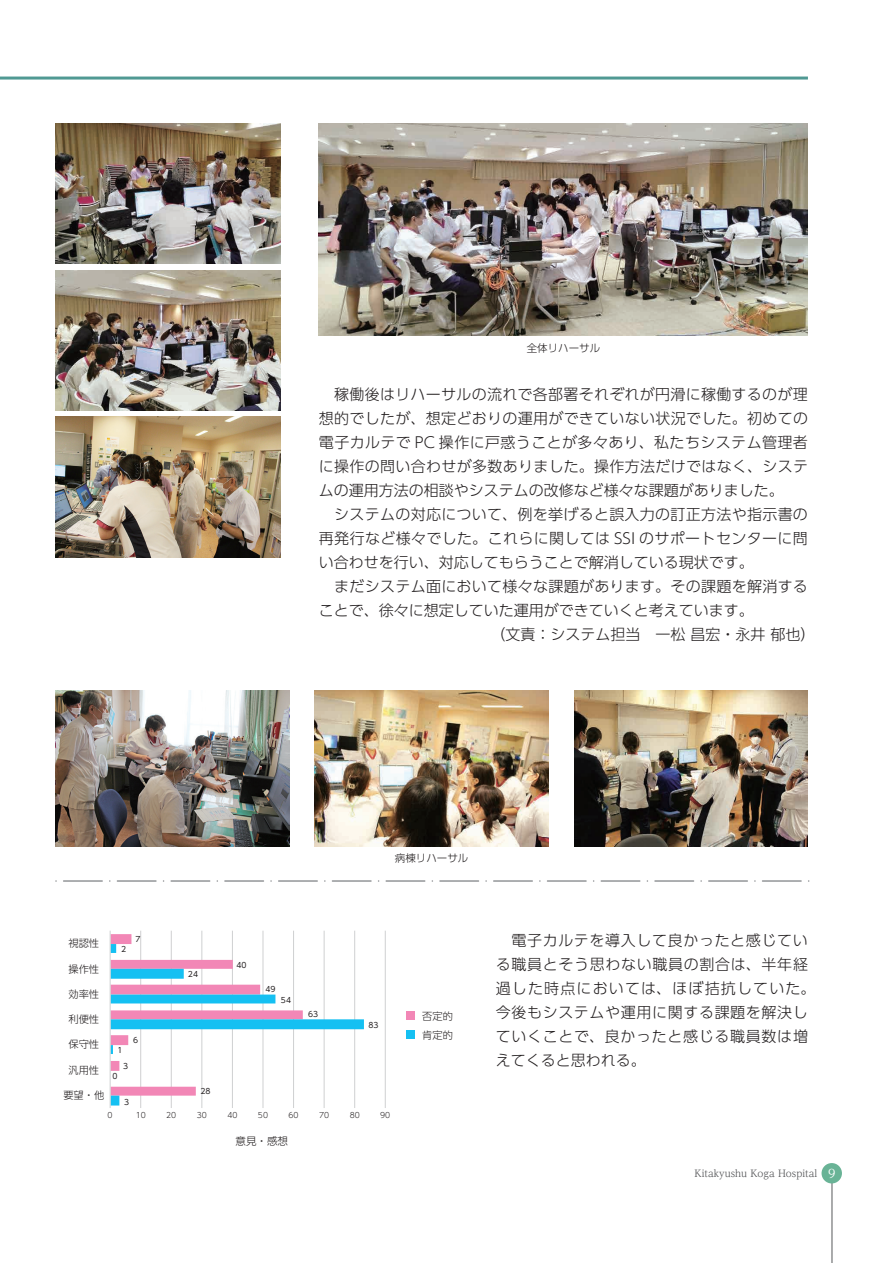
<style>
.page{position:relative;width:893px;height:1263px;background:#fff}
.page>*{position:absolute;margin:0;border:0;box-sizing:border-box;transform-origin:0 0}
.t1{font:300 15px "UD Shin Go Pr 6";letter-spacing:.02em;color:#231f20}
.t2{font:300 15px/24px "UD Shin Go Pr 6";letter-spacing:.045em;color:#231f20}
.t3{font:300 15px "UD Shin Go Pr 6";color:#231f20}
.t4{font:300 10.5px "UD Shin Go Pr 6";color:#231f20}
.t5{font:300 10.2px/19.2px "UD Shin Go Pr 6";color:#231f20}
.t6{font:9.75px "UD Reimin Pr 6";color:#57585a}
.t7{font:7.65px "UD Shin Go Pr 6";color:#231f20}
.t8{font:300 7.65px "UD Shin Go Pr 6";color:#231f20}
.s1{font-size:12px;color:#fff}
</style>
<div class="page">
<img style="left:55px;top:123px;width:226px;height:141px">
<img style="left:55px;top:270px;width:226px;height:140px">
<img style="left:55px;top:417px;width:226px;height:140px">
<img style="left:319px;top:123px;width:489px;height:213px">
<img style="left:574px;top:690px;width:234px;height:156px">
<img style="left:55px;top:690px;width:234px;height:156px">
<img style="left:315px;top:690px;width:234px;height:156px">
<hr style="left:63px;top:880px;width:40px;height:2px;background:#939598">
<hr style="left:762px;top:880px;width:40px;height:2px;background:#939598">
<hr style="left:708px;top:880px;width:40px;height:2px;background:#939598">
<hr style="left:654px;top:880px;width:40px;height:2px;background:#939598">
<hr style="left:601px;top:880px;width:39px;height:2px;background:#939598">
<hr style="left:547px;top:880px;width:40px;height:2px;background:#939598">
<hr style="left:493px;top:880px;width:40px;height:2px;background:#939598">
<hr style="left:439px;top:880px;width:40px;height:2px;background:#939598">
<hr style="left:386px;top:880px;width:39px;height:2px;background:#939598">
<hr style="left:332px;top:880px;width:40px;height:2px;background:#939598">
<hr style="left:278px;top:880px;width:40px;height:2px;background:#939598">
<hr style="left:224px;top:880px;width:40px;height:2px;background:#939598">
<hr style="left:170px;top:880px;width:40px;height:2px;background:#939598">
<hr style="left:117px;top:880px;width:40px;height:2px;background:#939598">
<div style="left:406px;top:1012px;width:8px;height:8px;background:#f287b6"></div>
<div style="left:406px;top:1031px;width:8px;height:8px;background:#15c0f2"></div>
<hr style="left:140px;top:931px;width:1px;height:177px;background:#cfd0d1">
<hr style="left:171px;top:931px;width:1px;height:177px;background:#cfd0d1">
<hr style="left:202px;top:931px;width:1px;height:177px;background:#cfd0d1">
<hr style="left:232px;top:931px;width:1px;height:177px;background:#cfd0d1">
<hr style="left:263px;top:931px;width:1px;height:177px;background:#cfd0d1">
<hr style="left:293px;top:931px;width:1px;height:177px;background:#cfd0d1">
<hr style="left:324px;top:931px;width:1px;height:177px;background:#cfd0d1">
<hr style="left:354px;top:931px;width:1px;height:177px;background:#cfd0d1">
<hr style="left:385px;top:931px;width:1px;height:177px;background:#cfd0d1">
<svg style="left:111px;top:934px;width:253px;height:171px"></svg>
<hr style="left:110px;top:931px;width:1px;height:177px;background:#cfd0d1">
<hr style="left:832px;top:1182px;width:1px;height:81px;background:#57585a">
<div style="left:821px;top:1163px;width:21px;height:20px;background:#69b396;border-radius:50%"></div>
<hr style="left:0;top:77px;width:808px;height:3px;background:#509993">
<p class="t4" style="left:527px;top:339px;width:75px">全体リハーサル</p>
<p class="t1" style="left:319px;top:382px;width:490px">　稼働後はリハーサルの流れで各部署それぞれが円滑に稼働するのが理</p>
<p class="t1" style="left:319px;top:406px;width:491px">想的でしたが、想定どおりの運用ができていない状況でした。初めての</p>
<p class="t1" style="left:319px;top:430px;width:490px">電子カルテで PC 操作に戸惑うことが多々あり、私たちシステム管理者</p>
<p class="t1" style="left:319px;top:454px;width:491px">に操作の問い合わせが多数ありました。操作方法だけではなく、システ</p>
<p class="t3" style="left:319px;top:478px;width:467px">ムの運用方法の相談やシステムの改修など様々な課題がありました。</p>
<p class="t1" style="left:319px;top:502px;width:491px">　システムの対応について、例を挙げると誤入力の訂正方法や指示書の</p>
<p class="t1" style="left:319px;top:526px;width:490px">再発行など様々でした。これらに関しては SSI のサポートセンターに問</p>
<p class="t3" style="left:319px;top:550px;width:437px">い合わせを行い、対応してもらうことで解消している現状です。</p>
<p class="t1" style="left:319px;top:574px;width:491px">　まだシステム面において様々な課題があります。その課題を解消する</p>
<p class="t3" style="left:319px;top:598px;width:437px">ことで、徐々に想定していた運用ができていくと考えています。</p>
<p class="t3" style="left:490px;top:622px;width:326px">（文責：システム担当　一松 昌宏・永井 郁也）</p>
<p class="t4" style="left:395px;top:849px;width:75px">病棟リハーサル</p>
<p class="t5" style="left:69px;top:934px;width:32px">視認性</p>
<p class="t5" style="left:69px;top:959px;width:32px">操作性</p>
<p class="t5" style="left:69px;top:984px;width:32px">効率性</p>
<p class="t5" style="left:69px;top:1009px;width:32px">利便性</p>
<p class="t5" style="left:69px;top:1035px;width:32px">保守性</p>
<p class="t5" style="left:69px;top:1060px;width:32px">汎用性</p>
<p class="t5" style="left:63px;top:1085px;width:42px">要望・他</p>
<p class="t7" style="left:121px;top:943px;width:7px">2</p>
<p class="t7" style="left:136px;top:933px;width:7px">7</p>
<p class="t7" style="left:117px;top:1043px;width:7px">1</p>
<p class="t7" style="left:133px;top:1034px;width:7px">6</p>
<p class="t7" style="left:123px;top:1060px;width:7px">3</p>
<p class="t7" style="left:112px;top:1070px;width:7px">0</p>
<p class="t7" style="left:124px;top:1095px;width:7px">3</p>
<p class="t7" style="left:188px;top:968px;width:12px">24</p>
<p class="t7" style="left:236px;top:959px;width:12px">40</p>
<p class="t7" style="left:265px;top:983px;width:12px">49</p>
<p class="t7" style="left:281px;top:993px;width:12px">54</p>
<p class="t7" style="left:308px;top:1008px;width:12px">63</p>
<p class="t7" style="left:201px;top:1085px;width:12px">28</p>
<p class="t7" style="left:368px;top:1018px;width:12px">83</p>
<p class="t8" style="left:108px;top:1109px;width:7px">0</p>
<p class="t8" style="left:136px;top:1109px;width:12px">10</p>
<p class="t8" style="left:166px;top:1109px;width:12px">20</p>
<p class="t8" style="left:197px;top:1109px;width:12px">30</p>
<p class="t8" style="left:227px;top:1109px;width:12px">40</p>
<p class="t8" style="left:258px;top:1109px;width:12px">50</p>
<p class="t8" style="left:289px;top:1109px;width:12px">60</p>
<p class="t8" style="left:319px;top:1109px;width:12px">70</p>
<p class="t8" style="left:350px;top:1109px;width:12px">80</p>
<p class="t8" style="left:380px;top:1109px;width:12px">90</p>
<p class="t4" style="left:236px;top:1133px;width:54px">意見・感想</p>
<p class="t5" style="left:422px;top:1006px;width:32px">否定的肯定的</p>
<p class="t2" style="left:496px;top:927px;width:321px">　電子カルテを導入して良かったと感じている職員とそう思わない職員の割合は、半年経過した時点においては、ほぼ拮抗していた。今後もシステムや運用に関する課題を解決していくことで、良かったと感じる職員数は増えてくると思われる。</p>
<p class="t6" style="left:694px;top:1165px;width:142px">Kitakyushu Koga Hospital <span class="s1">9</span></p>
</div>
